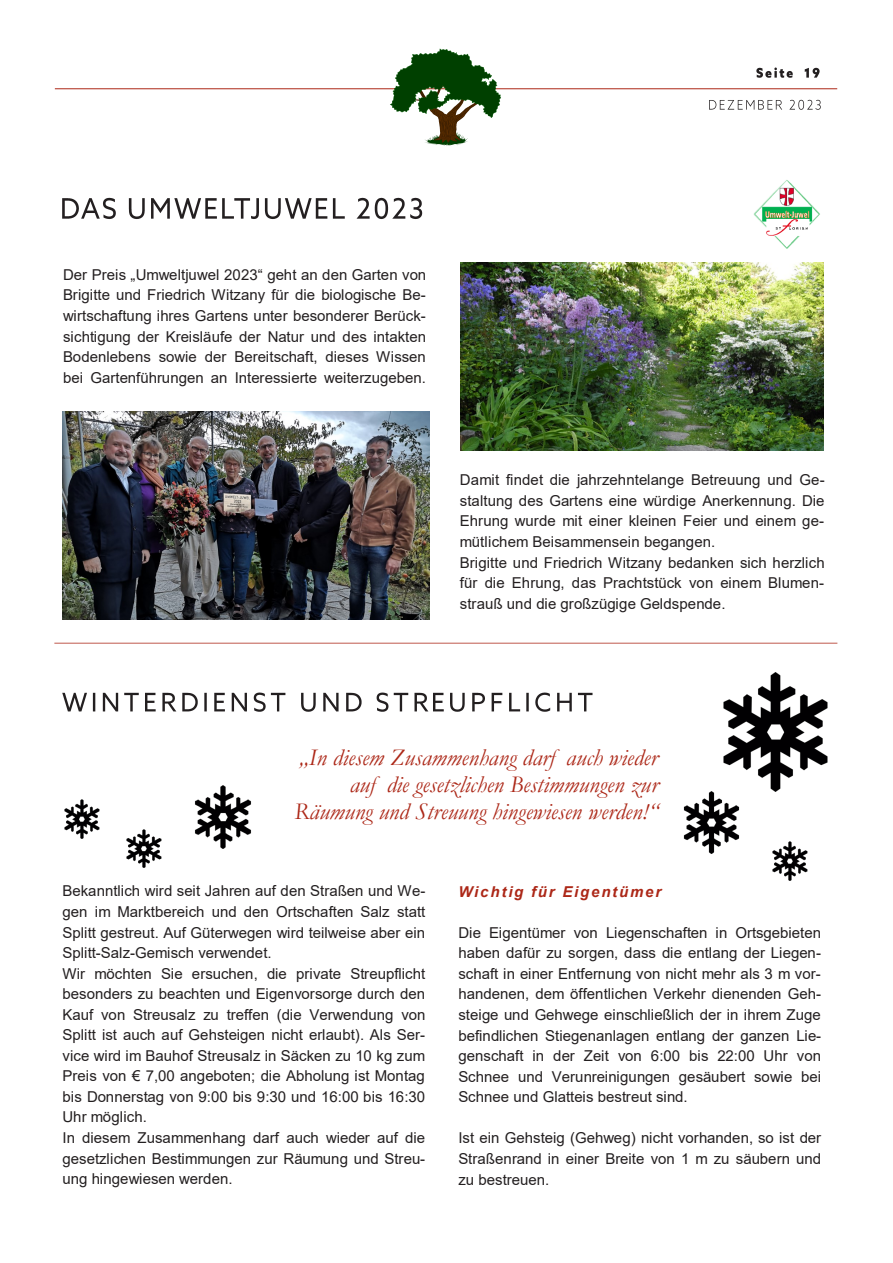
<style>
.page{position:relative;width:893px;height:1263px;background:#fff}
.page>*{position:absolute;margin:0;border:0;box-sizing:border-box;transform-origin:0 0}
.t1{font:italic 24px/27px "Garamond";color:#ac2717;text-align:right}
.t2{font:15px/20.5px "Arial";letter-spacing:.005em;color:#231f20;text-align:justify}
.t3{font:italic 700 15px "Arial";letter-spacing:.125em;color:#ac2717}
</style>
<div class="page">
<img style="left:756px;top:67px;width:37px;height:11px">
<img style="left:804px;top:67px;width:16px;height:11px">
<img style="left:709px;top:99px;width:112px;height:11px">
<hr style="left:55px;top:88px;width:782px;height:1px;background:#ac2717">
<img style="left:62px;top:197px;width:361px;height:22px">
<img style="left:461px;top:262px;width:363px;height:189px">
<hr style="left:54px;top:643px;width:783px;height:1px;background:#d38c84">
<img style="left:62px;top:692px;width:367px;height:20px">
<img style="left:433px;top:692px;width:160px;height:20px">
<img style="left:194px;top:786px;width:58px;height:62px">
<img style="left:126px;top:829px;width:36px;height:39px">
<img style="left:64px;top:799px;width:36px;height:39px">
<img style="left:723px;top:673px;width:105px;height:118px">
<img style="left:772px;top:842px;width:36px;height:38px">
<img style="left:683px;top:791px;width:57px;height:63px">
<img style="left:753px;top:180px;width:67px;height:69px">
<img style="left:63px;top:411px;width:366px;height:208px">
<svg style="left:390px;top:49px;width:111px;height:97px"></svg>
<p class="t2" style="left:63px;top:264px;width:365px">Der Preis „Umweltjuwel 2023“ geht an den Garten von Brigitte und Friedrich Witzany für die biologische Be&shy;wirtschaftung ihres Gartens unter besonderer Berück&shy;sichtigung der Kreisläufe der Natur und des intakten Bodenlebens sowie der Bereitschaft, dieses Wissen bei Gartenführungen an Interessierte weiterzugeben.</p>
<p class="t2" style="left:460px;top:470px;width:366px;text-align:left">Damit findet die jahrzehntelange Betreuung und Ge&shy;staltung des Gartens eine würdige Anerkennung. Die Ehrung wurde mit einer kleinen Feier und einem ge&shy;mütlichem Beisammensein begangen.<br>Brigitte und Friedrich Witzany bedanken sich herzlich für die Ehrung, das Prachtstück von einem Blumen&shy;strauß und die großzügige Geldspende.</p>
<h1 class="t1" style="left:294px;top:743px;width:366px">„In diesem Zusammenhang darf auch wieder auf die gesetzlichen Bestimmungen zur<br>Räumung und Streuung hingewiesen werden!“</h1>
<p class="t2" style="left:62px;top:881px;width:364px;text-align:left">Bekanntlich wird seit Jahren auf den Straßen und We&shy;gen im Marktbereich und den Ortschaften Salz statt Splitt gestreut. Auf Güterwegen wird teilweise aber ein Splitt-Salz-Gemisch verwendet.<br>Wir möchten Sie ersuchen, die private Streupflicht besonders zu beachten und Eigenvorsorge durch den Kauf von Streusalz zu treffen (die Verwendung von Splitt ist auch auf Gehsteigen nicht erlaubt). Als Ser&shy;vice wird im Bauhof Streusalz in Säcken zu 10 kg zum Preis von € 7,00 angeboten; die Abholung ist Montag bis Donnerstag von 9:00 bis 9:30 und 16:00 bis 16:30<br>Uhr möglich.<br>In diesem Zusammenhang darf auch wieder auf die gesetzlichen Bestimmungen zur Räumung und Streu&shy;ung hingewiesen werden.</p>
<p class="t3" style="left:458px;top:881px;width:205px">Wichtig für Eigentümer</p>
<p class="t2" style="left:458px;top:922px;width:364px">Die Eigentümer von Liegenschaften in Ortsgebieten haben dafür zu sorgen, dass die entlang der Liegen&shy;schaft in einer Entfernung von nicht mehr als 3 m vor&shy;handenen, dem öffentlichen Verkehr dienenden Geh&shy;steige und Gehwege einschließlich der in ihrem Zuge befindlichen Stiegenanlagen entlang der ganzen Lie&shy;genschaft in der Zeit von 6:00 bis 22:00 Uhr von Schnee und Verunreinigungen gesäubert sowie bei Schnee und Glatteis bestreut sind.</p>
<p class="t2" style="left:458px;top:1128px;width:364px">Ist ein Gehsteig (Gehweg) nicht vorhanden, so ist der Straßenrand in einer Breite von 1 m zu säubern und zu bestreuen.</p>
</div>
